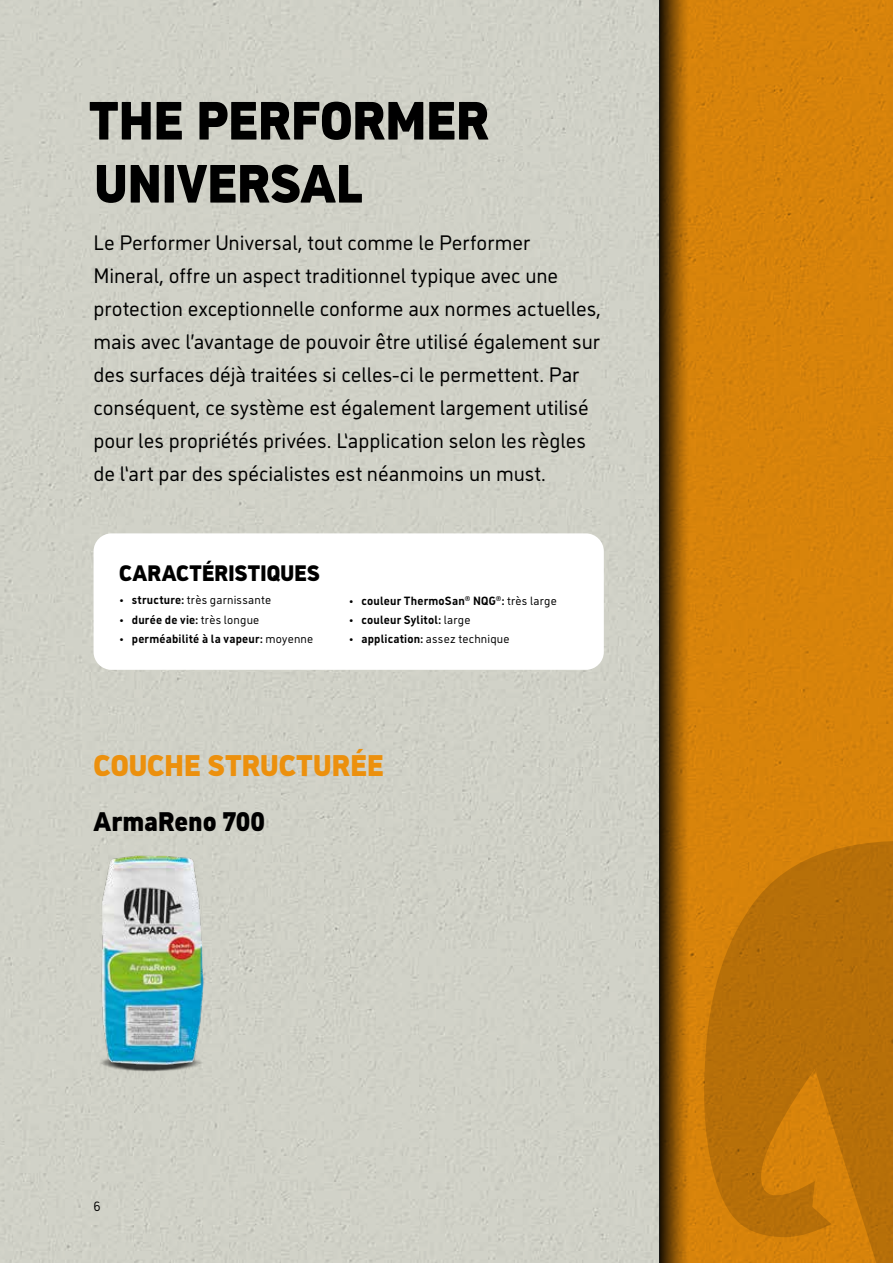
<style>
.page{position:relative;width:893px;height:1263px;background:#fff}
.page>*{position:absolute;margin:0;border:0;box-sizing:border-box;transform-origin:0 0}
.t1{font:900 54px/63px "CAP Elephant";letter-spacing:-.02em;color:#000}
.t2{font:900 30px "CAP Elephant";letter-spacing:-.015em;color:#ec900d}
.t3{font:900 27px "CAP Elephant";letter-spacing:-.005em;color:#000}
.t4{font:900 22.5px "CAP Elephant";letter-spacing:-.01em;color:#000}
.t5{font:21px/33px "CAP Elephant";color:#000}
.t6{font:13.5px "CAP Elephant";color:#000}
.t7{font:700 12px "CAP Elephant";letter-spacing:.015em;color:#000}
.t8{font:12px "CAP Elephant";letter-spacing:.02em;color:#000}
.s1{font-weight:700}
.s2{font-weight:400}
</style>
<div class="page">
<div style="left:659px;top:0;width:234px;height:1263px;background:#d7830b"></div>
<div style="left:0;top:0;width:659px;height:1263px;background:#d0d1c7"></div>
<svg style="left:659px;top:0;width:31px;height:1263px"></svg>
<svg style="left:704px;top:841px;width:189px;height:422px;fill:#b77009"></svg>
<div style="left:94px;top:533px;width:510px;height:137px;background:#fff;border-radius:18px"></div>
<img style="left:48px;top:854px;width:220px;height:221px">
<hr style="left:892px;top:523px;width:1px;height:31px;background:#000">
<h1 class="t1" style="left:88px;top:89px;width:403px">THE PERFORMER<br>UNIVERSAL</h1>
<p class="t5" style="left:94px;top:226px;width:509px">Le Performer Universal, tout comme le Performer Mineral, offre un aspect traditionnel typique avec une protection exceptionnelle conforme aux normes actuelles, mais avec l’avantage de pouvoir être utilisé également sur des surfaces déjà traitées si celles-ci le permettent. Par conséquent, ce système est également largement utilisé pour les propriétés privées. L‘application selon les règles de l‘art par des spécialistes est néanmoins un must.</p>
<p class="t4" style="left:119px;top:560px;width:202px">CARACTÉRISTIQUES</p>
<p class="t8" style="left:119px;top:593px;width:154px"><span class="s1">• structure:</span> très garnissante</p>
<p class="t7" style="left:119px;top:612px;width:142px">• durée de vie: <span class="s2">très longue</span></p>
<p class="t7" style="left:119px;top:632px;width:196px">• perméabilité à la vapeur: <span class="s2">moyenne</span></p>
<p class="t7" style="left:349px;top:594px;width:210px">• couleur ThermoSan<sup>®</sup> NQG<sup>®</sup>: <span class="s2">très large</span></p>
<p class="t7" style="left:349px;top:613px;width:123px">• couleur Sylitol: <span class="s2">large</span></p>
<p class="t8" style="left:349px;top:632px;width:162px"><span class="s1">• application:</span> assez technique</p>
<h2 class="t2" style="left:94px;top:748px;width:292px">COUCHE STRUCTURÉE</h2>
<p class="t3" style="left:94px;top:805px;width:173px">ArmaReno 700</p>
<p class="t6" style="left:94px;top:1198px;width:9px">6</p>
</div>
